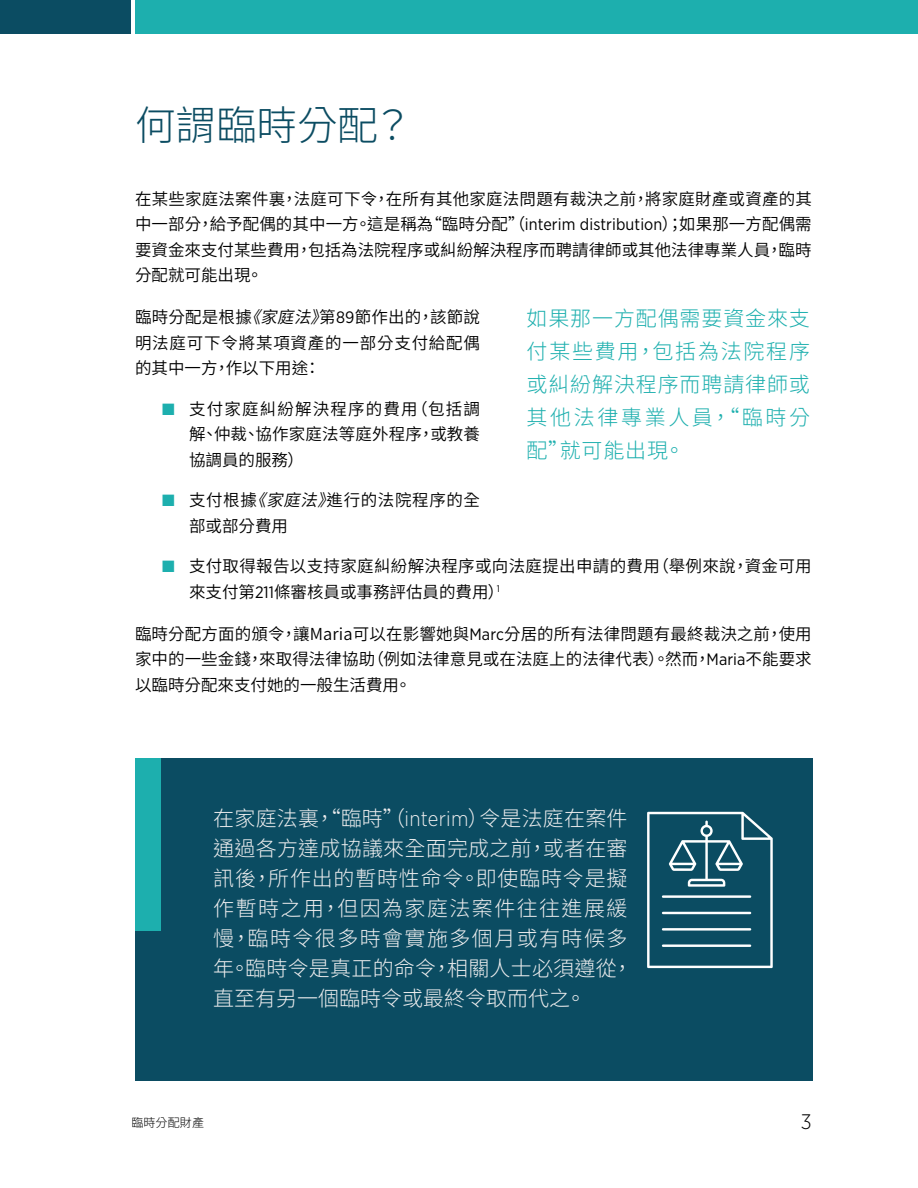
<style>
.page{position:relative;width:918px;height:1188px;background:#fff}
.page>*{position:absolute;margin:0;border:0;box-sizing:border-box;transform-origin:0 0}
.t1{font:300 40.5px "Source Han Sans TW";color:#0b4c62}
.t2{font:300 21px/30px "Source Han Sans TW";letter-spacing:.01em;color:#ededee}
.t3{font:300 21px/33px "Source Han Sans TW";letter-spacing:.04em;color:#1dafae;text-align:justify}
.t4{font:300 21px "Gotham Narrow";color:#000}
.t5{font:16.5px/25.5px "Source Han Sans TW";letter-spacing:.005em;color:#000;text-align:justify}
.t6{font:16.5px/25.5px "Source Han Sans TW";letter-spacing:.04em;color:#000}
.t7{font:300 12px "Source Han Sans TW";letter-spacing:.01em;color:#000}
.s1{font-family:"Gotham Narrow"}
.s2{font-style:italic}
.s3{color:#1dafae}
</style>
<div class="page">
<div style="left:136px;top:0;width:782px;height:34px;background:#1dafae"></div>
<div style="left:0;top:0;width:131px;height:34px;background:#0b4c62"></div>
<div style="left:135px;top:758px;width:677px;height:323px;background:#0b4c62"></div>
<svg style="left:647px;top:812px;width:126px;height:156px"></svg>
<hr style="left:662px;top:895px;width:89px;height:3px;background:#fff">
<hr style="left:662px;top:912px;width:89px;height:2px;background:#fff">
<hr style="left:662px;top:928px;width:89px;height:3px;background:#fff">
<hr style="left:662px;top:944px;width:89px;height:3px;background:#fff">
<div style="left:135px;top:758px;width:26px;height:173px;background:#1dafae"></div>
<h1 class="t1" style="left:135px;top:103px;width:280px">何謂臨時分配？</h1>
<p class="t5" style="left:135px;top:186px;width:679px">在某些家庭法案件裏，法庭可下令，在所有其他家庭法問題有裁決之前，將家庭財產或資產的其中一部分，給予配偶的其中一方。這是稱為“臨時分配”（<span class="s1">interim distribution</span>）；如果那一方配偶需要資金來支付某些費用，包括為法院程序或糾紛解決程序而聘請律師或其他法律專業人員，臨時分配就可能出現。</p>
<p class="t5" style="left:135px;top:305px;width:347px">臨時分配是根據<span class="s2">《家庭法》</span>第<span class="s1">89</span>節作出的，該節說明法庭可下令將某項資產的一部分支付給配偶的其中一方，作以下用途：</p>
<p class="t5" style="left:189px;top:396px;width:293px;text-indent:-27px"><span class="s3">■</span> 支付家庭糾紛解決程序的費用（包括調解、仲裁、協作家庭法等庭外程序，或教養協調員的服務）</p>
<p class="t6" style="left:189px;top:488px;width:293px;text-indent:-27px"><span class="s3">■</span> 支付根據<span class="s2">《家庭法》</span>進行的法院程序的全部或部分費用</p>
<p class="t5" style="left:189px;top:554px;width:624px;text-indent:-27px"><span class="s3">■</span> 支付取得報告以支持家庭糾紛解決程序或向法庭提出申請的費用（舉例來說，資金可用來支付第<span class="s1">211</span>條審核員或事務評估員的費用）<sup>1</sup></p>
<p class="t5" style="left:135px;top:621px;width:678px">臨時分配方面的頒令，讓Maria可以在影響她與<span class="s1">Marc</span>分居的所有法律問題有最終裁決之前，使用家中的一些金錢，來取得法律協助（例如法律意見或在法庭上的法律代表）。然而，<span class="s1">Maria</span>不能要求以臨時分配來支付她的一般生活費用。</p>
<p class="t3" style="left:527px;top:303px;width:285px">如果那一方配偶需要資金來支付某些費用，包括為法院程序或糾紛解決程序而聘請律師或其他法律專業人員，“臨時分配”就可能出現。</p>
<p class="t2" style="left:213px;top:803px;width:421px">在家庭法裏，“臨時”（<span class="s1">interim</span>）令是法庭在案件通過各方達成協議來全面完成之前，或者在審訊後，所作出的暫時性命令。即使臨時令是擬作暫時之用，但因為家庭法案件往往進展緩慢，臨時令很多時會實施多個月或有時候多年。臨時令是真正的命令，相關人士必須遵從，直至有另一個臨時令或最終令取而代之。</p>
<p class="t7" style="left:131px;top:1116px;width:74px">臨時分配財產</p>
<p class="t4" style="left:801px;top:1109px;width:12px">3</p>
</div>
